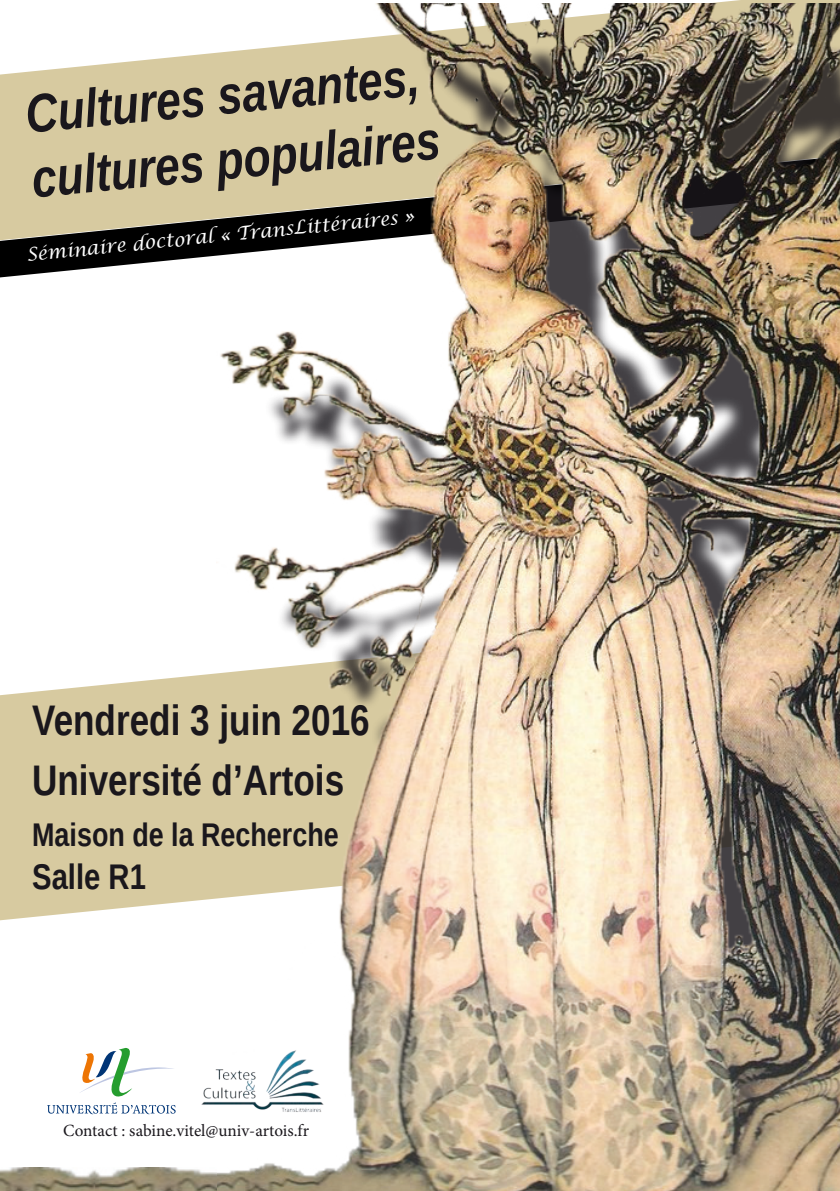
<style>
.page{position:relative;width:840px;height:1191px;background:#fff}
.page>*{position:absolute;margin:0;border:0;box-sizing:border-box;transform-origin:0 0}
.t1{font:italic 700 54.2px "Liberation Sans Narrow";color:#1a171c}
.t2{font:700 42.8px "Liberation Sans Narrow";color:#1a171c}
.t3{font:700 35.6px "Liberation Sans Narrow";color:#1a171c}
.t4{font:700 32.8px "Liberation Sans Narrow";color:#1a171c}
.t5{font:italic 18.6px "Lucida Calligraphy";color:#fff}
.t6{font:17.2px "Minion Pro";letter-spacing:-.005em;color:#1a171c}
</style>
<div class="page">
<svg style="left:0;top:240px;width:216px;height:37px;fill:#000"></svg>
<svg style="left:0;top:0;width:839px;height:240px;fill:#d7caa0"></svg>
<svg style="left:0;top:673px;width:216px;height:247px;background:#dacea8"></svg>
<img style="left:216px;top:4px;width:623px;height:1187px">
<img style="left:0;top:1167px;width:216px;height:24px">
<svg style="left:47px;top:1048px;width:128px;height:66px"></svg>
<img style="left:201px;top:1047px;width:128px;height:67px">
<p class="t1" style="left:22px;top:76px;width:396px;rotate:-5deg">Cultures savantes,</p>
<p class="t1" style="left:29px;top:140px;width:411px;rotate:-5deg">cultures populaires</p>
<p class="t5" style="left:25px;top:244px;width:391px;rotate:-6deg">Séminaire doctoral « TransLittéraires »</p>
<p class="t2" style="left:32px;top:691px;width:339px">Vendredi 3 juin 2016</p>
<p class="t2" style="left:32px;top:750px;width:313px">Université d’Artois</p>
<p class="t4" style="left:32px;top:812px;width:308px">Maison de la Recherche</p>
<p class="t3" style="left:32px;top:852px;width:115px">Salle R1</p>
<p class="t6" style="left:63px;top:1119px;width:247px">Contact : sabine.vitel@univ-artois.fr</p>
</div>
